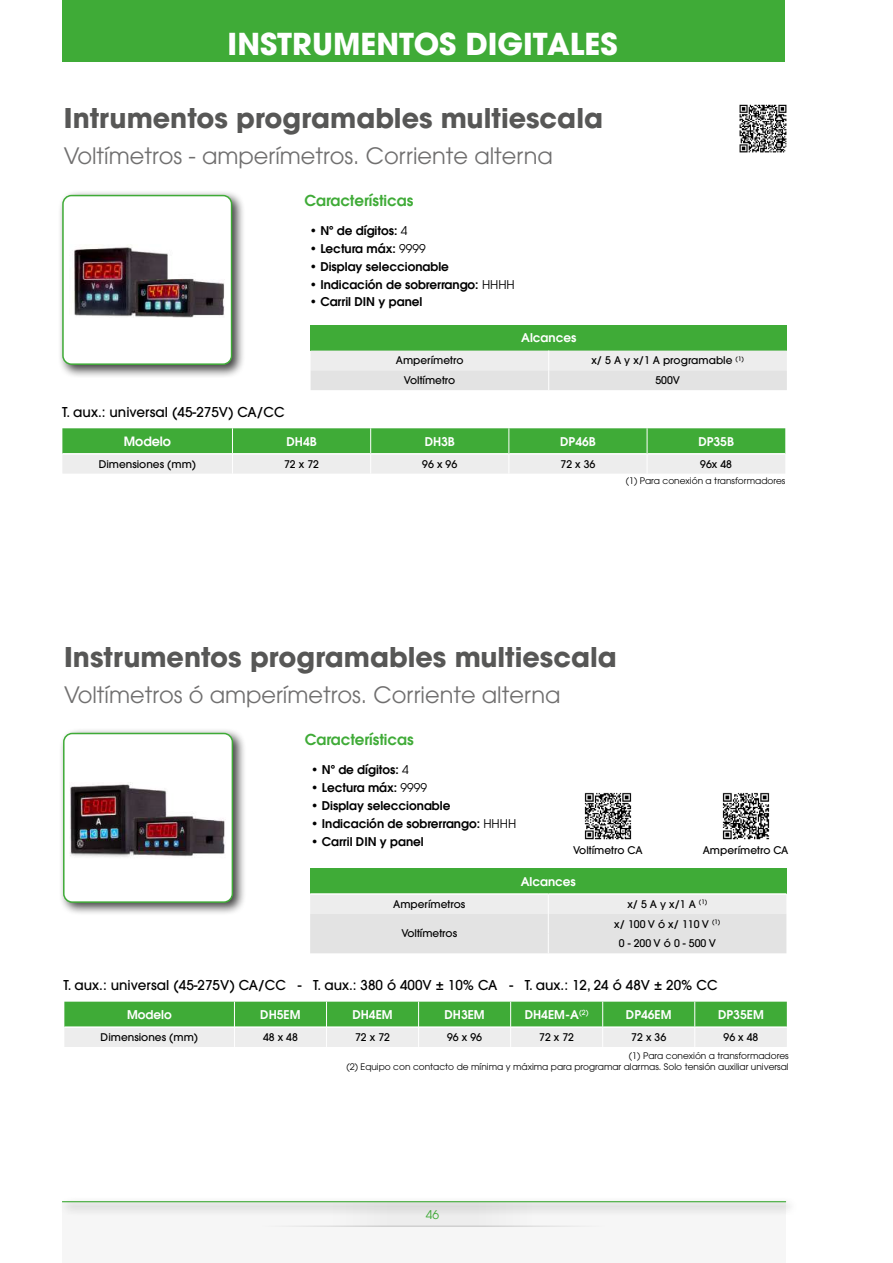
<style>
.page{position:relative;width:893px;height:1263px;background:#fff}
.page>*{position:absolute;margin:0;border:0;box-sizing:border-box;transform-origin:0 0}
.t1{font:700 30px "ITC Avant Garde Std";color:#fff}
.t2{font:700 27px "ITC Avant Garde Std";color:#575756}
.t3{font:22.5px "ITC Avant Garde Std";color:#706f6f}
.t4{font:600 15px "ITC Avant Garde Std";color:#3fab37}
.t5{font:500 13.5px "ITC Avant Garde Std";color:#000}
.t6{font:600 12.75px "ITC Avant Garde Std";color:#fff}
.t7{font:600 12px "ITC Avant Garde Std";color:#000}
.t8{font:600 12px "ITC Avant Garde Std";color:#fff}
.t9{font:12px "ITC Avant Garde Std";color:#3fab37}
.t10{font:500 10.5px/19.8px "ITC Avant Garde Std";color:#000;text-align:center}
.t11{font:9px/10.8px "ITC Avant Garde Std";color:#000;text-align:right}
.s1{font-weight:400}
</style>
<div class="page">
<div style="left:62px;top:0;width:723px;height:61px;background:#3fab37"></div>
<div style="left:57px;top:190px;width:189px;height:188px;background:#000;opacity:.75"></div>
<div style="left:63px;top:196px;width:169px;height:168px;background:#fff;border-radius:9px"></div>
<div style="left:62px;top:195px;width:170px;height:170px;border:2px solid #3fab37;border-radius:9px"></div>
<div style="left:63px;top:1202px;width:723px;height:61px;background:#f6f6f6"></div>
<div style="left:432px;top:1202px;width:100px;height:25px;background:#ededed"></div>
<div style="left:333px;top:1202px;width:99px;height:25px;background:#ededed"></div>
<hr style="left:433px;top:1225px;width:186px;height:2px;background:#c6c6c6">
<hr style="left:247px;top:1225px;width:186px;height:2px;background:#c6c6c6">
<div style="left:58px;top:1196px;width:740px;height:19px;background:#000;opacity:.75"></div>
<hr style="left:62px;top:1201px;width:724px;height:1px;background:#3fab37">
<img style="left:74px;top:246px;width:151px;height:71px">
<svg style="left:62px;top:428px;width:723px;height:46px;background:#90ca8c"></svg>
<div style="left:311px;top:325px;width:476px;height:26px;background:#3fab37"></div>
<div style="left:311px;top:351px;width:476px;height:39px;background:#eaeaea"></div>
<img style="left:739px;top:104px;width:48px;height:49px">
<div style="left:58px;top:728px;width:189px;height:188px;background:#000;opacity:.75"></div>
<div style="left:64px;top:733px;width:168px;height:169px;background:#fff;border-radius:9px"></div>
<div style="left:63px;top:733px;width:170px;height:170px;border:2px solid #3fab37;border-radius:9px"></div>
<svg style="left:64px;top:1002px;width:723px;height:45px;background:#90ca8b"></svg>
<img style="left:70px;top:784px;width:155px;height:73px">
<div style="left:310px;top:868px;width:476px;height:26px;background:#3fab37"></div>
<hr style="left:310px;top:893px;width:238px;height:2px;background:#fff">
<hr style="left:548px;top:893px;width:238px;height:2px;background:#fff">
<svg style="left:310px;top:895px;width:476px;height:58px;background:#e6e6e6"></svg>
<img style="left:584px;top:792px;width:48px;height:48px">
<img style="left:722px;top:792px;width:48px;height:48px">
<h1 class="t1" style="left:228px;top:24px;width:391px">INSTRUMENTOS DIGITALES</h1>
<h2 class="t2" style="left:64px;top:100px;width:541px">Intrumentos programables multiescala</h2>
<h3 class="t3" style="left:64px;top:142px;width:490px">Voltímetros - amperímetros. Corriente alterna</h3>
<h3 class="t4" style="left:304px;top:191px;width:110px">Características</h3>
<p class="t7" style="left:310px;top:223px;width:99px">• Nº de dígitos: <span class="s1">4</span></p>
<p class="t7" style="left:310px;top:241px;width:117px">• Lectura máx: <span class="s1">9999</span></p>
<p class="t7" style="left:310px;top:259px;width:141px">• Display seleccionable</p>
<p class="t7" style="left:310px;top:277px;width:206px">• Indicación de sobrerrango: <span class="s1">HHHH</span></p>
<p class="t7" style="left:310px;top:294px;width:114px">• Carril DIN y panel</p>
<p class="t8" style="left:521px;top:330px;width:57px">Alcances</p>
<p class="t5" style="left:62px;top:404px;width:224px">T. aux.: universal (45-275V) CA/CC</p>
<p class="t10" style="left:396px;top:351px;width:69px">Amperímetro</p>
<p class="t10" style="left:591px;top:351px;width:154px">x/ 5 A y x/1 A programable <sup>(1)</sup></p>
<p class="t10" style="left:404px;top:370px;width:53px">Voltímetro</p>
<p class="t10" style="left:655px;top:370px;width:26px">500V</p>
<p class="t6" style="left:124px;top:433px;width:49px">Modelo</p>
<p class="t8" style="left:286px;top:433px;width:32px">DH4B</p>
<p class="t8" style="left:425px;top:433px;width:32px">DH3B</p>
<p class="t8" style="left:560px;top:433px;width:37px">DP46B</p>
<p class="t8" style="left:698px;top:433px;width:37px">DP35B</p>
<p class="t10" style="left:99px;top:454px;width:99px">Dimensiones (mm)</p>
<p class="t10" style="left:284px;top:454px;width:36px">72 x 72</p>
<p class="t10" style="left:422px;top:454px;width:36px">96 x 96</p>
<p class="t10" style="left:560px;top:454px;width:36px">72 x 36</p>
<p class="t10" style="left:700px;top:454px;width:33px">96x 48</p>
<p class="t11" style="left:626px;top:476px;width:161px">(1) Para conexión a transformadores</p>
<h2 class="t2" style="left:64px;top:639px;width:554px">Instrumentos programables multiescala</h2>
<h3 class="t3" style="left:64px;top:681px;width:498px">Voltímetros ó amperímetros. Corriente alterna</h3>
<h3 class="t4" style="left:305px;top:730px;width:110px">Características</h3>
<p class="t7" style="left:311px;top:762px;width:99px">• Nº de dígitos: <span class="s1">4</span></p>
<p class="t7" style="left:311px;top:780px;width:117px">• Lectura máx: <span class="s1">9999</span></p>
<p class="t7" style="left:311px;top:798px;width:141px">• Display seleccionable</p>
<p class="t7" style="left:311px;top:816px;width:206px">• Indicación de sobrerrango: <span class="s1">HHHH</span></p>
<p class="t7" style="left:311px;top:834px;width:114px">• Carril DIN y panel</p>
<p class="t10" style="left:573px;top:840px;width:71px">Voltímetro CA</p>
<p class="t10" style="left:703px;top:840px;width:87px">Amperímetro CA</p>
<p class="t8" style="left:521px;top:873px;width:57px">Alcances</p>
<p class="t10" style="left:393px;top:894px;width:74px">Amperímetros</p>
<p class="t10" style="left:627px;top:894px;width:81px">x/ 5 A y x/1 A <sup>(1)</sup></p>
<p class="t10" style="left:401px;top:924px;width:57px">Voltímetros</p>
<p class="t10" style="left:614px;top:914px;width:108px">x/ 100 V ó x/ 110 V <sup>(1)<br></sup>0 - 200 V ó 0 - 500 V</p>
<p class="t5" style="left:63px;top:976px;width:656px">T. aux.: universal (45-275V) CA/CC - T. aux.: 380 ó 400V ± 10% CA - T. aux.: 12, 24 ó 48V ± 20% CC</p>
<p class="t8" style="left:127px;top:1006px;width:46px">Modelo</p>
<p class="t8" style="left:260px;top:1006px;width:42px">DH5EM</p>
<p class="t8" style="left:352px;top:1006px;width:42px">DH4EM</p>
<p class="t8" style="left:444px;top:1006px;width:42px">DH3EM</p>
<p class="t8" style="left:525px;top:1006px;width:65px">DH4EM-A<sup>(2)</sup></p>
<p class="t8" style="left:626px;top:1006px;width:47px">DP46EM</p>
<p class="t8" style="left:718px;top:1006px;width:47px">DP35EM</p>
<p class="t10" style="left:101px;top:1027px;width:99px">Dimensiones (mm)</p>
<p class="t10" style="left:263px;top:1027px;width:36px">48 x 48</p>
<p class="t10" style="left:355px;top:1027px;width:36px">72 x 72</p>
<p class="t10" style="left:447px;top:1027px;width:36px">96 x 96</p>
<p class="t10" style="left:539px;top:1027px;width:36px">72 x 72</p>
<p class="t10" style="left:631px;top:1027px;width:36px">72 x 36</p>
<p class="t10" style="left:723px;top:1027px;width:36px">96 x 48</p>
<p class="t11" style="left:346px;top:1050px;width:444px">(1) Para conexión a transformadores<br>(2) Equipo con contacto de mínima y máxima para programar alarmas. Solo tensión auxiliar universal</p>
<p class="t9" style="left:426px;top:1207px;width:15px">46</p>
</div>
